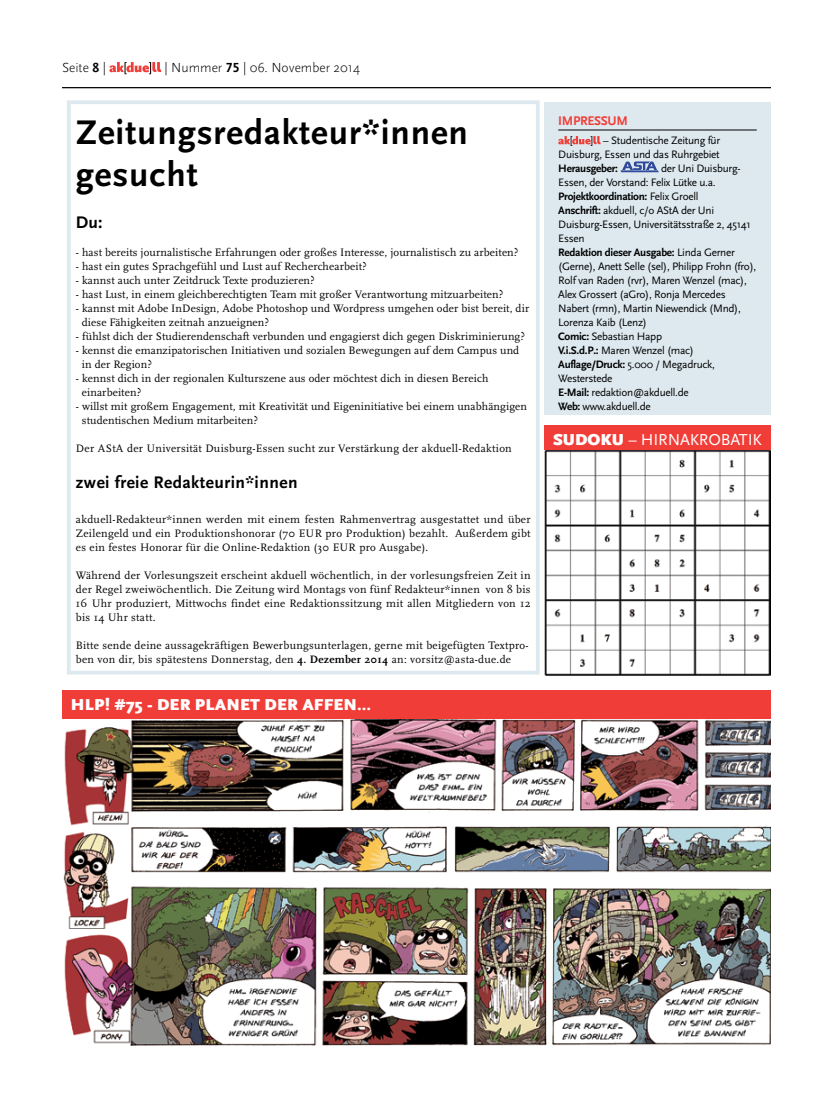
<style>
.page{position:relative;width:833px;height:1117px;background:#fff}
.page>*{position:absolute;margin:0;border:0;box-sizing:border-box;transform-origin:0 0}
.t1{font:700 35.62px/42px "Scala Sans";letter-spacing:.025em;color:#000}
.t2{font:700 17.5px "Scala Sans";letter-spacing:.025em;color:#000}
.t3{font:900 16.5px "Scala Sans";letter-spacing:.01em;color:#fff}
.t4{font:16.5px "Scala Sans";color:#fff}
.t5{font:300 13.75px "Scala Sans";color:#000}
.t6{font:700 13.12px "Scala Sans Caps";letter-spacing:-.025em;color:#f13d37}
.t7{font:11.25px/14px "Scala";letter-spacing:.01em;color:#000}
.t8{font:11.25px/14px "Scala Sans";letter-spacing:-.025em;color:#000;text-align:right}
.t9{font:700 11.25px "Scala Sans";letter-spacing:-.025em;color:#000}
.s1{font-family:"Scala Sans Caps";font-weight:700}
.s2{font-weight:700}
.s3{font-weight:900}
</style>
<div class="page">
<svg style="left:109px;top:62px;width:52px;height:12px"></svg>
<hr style="left:62px;top:87px;width:709px;height:1px;background:#000">
<div style="left:62px;top:690px;width:709px;height:28px;background:#f13d37"></div>
<div style="left:544px;top:425px;width:227px;height:28px;background:#f13d37"></div>
<div style="left:544px;top:102px;width:227px;height:313px;background:#dde9ef"></div>
<hr style="left:558px;top:130px;width:198px;height:1px;background:#000">
<svg style="left:558px;top:136px;width:42px;height:10px"></svg>
<svg style="left:620px;top:161px;width:39px;height:11px"></svg>
<img style="left:63px;top:719px;width:708px;height:326px">
<img style="left:544px;top:450px;width:227px;height:225px">
<div style="left:67px;top:100px;width:472px;height:574px;border:4px solid #dde9ef"></div>
<p class="t5" style="left:62px;top:60px;width:45px">Seite <span class="s1">8</span> |</p>
<p class="t5" style="left:165px;top:60px;width:197px">| Nummer <span class="s1">75</span> | 06. November 2014</p>
<h1 class="t1" style="left:76px;top:112px;width:393px">Zeitungsredakteur*innen gesucht</h1>
<h2 class="t2" style="left:76px;top:213px;width:28px">Du:</h2>
<p class="t7" style="left:76px;top:246px;width:444px">- hast bereits journalistische Erfahrungen oder großes Interesse, journalistisch zu arbeiten?</p>
<p class="t7" style="left:76px;top:260px;width:292px">- hast ein gutes Sprachgefühl und Lust auf Recherchearbeit?</p>
<p class="t7" style="left:76px;top:274px;width:240px">- kannst auch unter Zeitdruck Texte produzieren?</p>
<p class="t7" style="left:76px;top:288px;width:429px">- hast Lust, in einem gleichberechtigten Team mit großer Verantwortung mitzuarbeiten?</p>
<p class="t7" style="left:82px;top:302px;width:449px;text-indent:-6px">- kannst mit Adobe InDesign, Adobe Photoshop und Wordpress umgehen oder bist bereit, dir diese Fähigkeiten zeitnah anzueignen?</p>
<p class="t7" style="left:76px;top:330px;width:450px">- fühlst dich der Studierendenschaft verbunden und engagierst dich gegen Diskriminierung?</p>
<p class="t7" style="left:82px;top:344px;width:439px;text-indent:-6px">- kennst die emanzipatorischen Initiativen und sozialen Bewegungen auf dem Campus und in der Region?</p>
<p class="t7" style="left:82px;top:372px;width:408px;text-indent:-6px">- kennst dich in der regionalen Kulturszene aus oder möchtest dich in diesen Bereich einarbeiten?</p>
<p class="t7" style="left:82px;top:400px;width:447px;text-indent:-6px">- willst mit großem Engagement, mit Kreativität und Eigeninitiative bei einem unabhängigen studentischen Medium mitarbeiten?</p>
<p class="t7" style="left:76px;top:442px;width:437px">Der AStA der Universität Duisburg-Essen sucht zur Verstärkung der akduell-Redaktion</p>
<h2 class="t2" style="left:76px;top:472px;width:223px">zwei freie Redakteurin*innen</h2>
<p class="t7" style="left:76px;top:512px;width:456px;text-align:justify">akduell-Redakteur*innen werden mit einem festen Rahmenvertrag ausgestattet und über Zeilengeld und ein Produktionshonorar (70 EUR pro Produktion) bezahlt. Außerdem gibt es ein festes Honorar für die Online-Redaktion (30 EUR pro Ausgabe).</p>
<p class="t7" style="left:76px;top:568px;width:456px;text-align:justify">Während der Vorlesungszeit erscheint akduell wöchentlich, in der vorlesungsfreien Zeit in der Regel zweiwöchentlich. Die Zeitung wird Montags von fünf Redakteur*innen von 8 bis 16 Uhr produziert, Mittwochs findet eine Redaktionssitzung mit allen Mitgliedern von 12 bis 14 Uhr statt.</p>
<p class="t7" style="left:76px;top:638px;width:454px">Bitte sende deine aussagekräftigen Bewerbungsunterlagen, gerne mit beigefügten Textpro&shy;ben von dir, bis spätestens Donnerstag, den <span class="s2">4. Dezember 2014</span> an: vorsitz@asta-due.de</p>
<h3 class="t3" style="left:71px;top:695px;width:302px">HLP! #75 - DER PLANET DER AFFEN...</h3>
<p class="t6" style="left:558px;top:113px;width:71px">IMPRESSUM</p>
<p class="t8" style="left:558px;top:134px;width:163px">– Studentische Zeitung für<br>Duisburg, Essen und das Ruhrgebiet</p>
<p class="t9" style="left:558px;top:162px;width:61px">Herausgeber:</p>
<p class="t8" style="left:558px;top:162px;width:199px;text-align:left;text-indent:103px">der Uni Duisburg-<br>Essen, der Vorstand: Felix Lütke u.a.<br><span class="s2">Projektkoordination:</span> Felix Groell<br><span class="s2">Anschrift:</span> akduell, c/o AStA der Uni<br>Duisburg-Essen, Universitätsstraße 2, 45141<br>Essen<br><span class="s2">Redaktion dieser Ausgabe:</span> Linda Gerner (Gerne), Anett Selle (sel), Philipp Frohn (fro),<br>Rolf van Raden (rvr), Maren Wenzel (mac),<br>Alex Grossert (aGro), Ronja Mercedes<br>Nabert (rmn), Martin Niewendick (Mnd),<br>Lorenza Kaib (Lenz)<br><span class="s2">Comic:</span> Sebastian Happ<br><span class="s2">V.i.S.d.P.:</span> Maren Wenzel (mac)<br><span class="s2">Auflage/Druck:</span> 5.000 / Megadruck,<br>Westerstede<br><span class="s2">E-Mail:</span> redaktion@akduell.de<br><span class="s2">Web:</span> www.akduell.de</p>
<h3 class="t4" style="left:553px;top:430px;width:111px"><span class="s3">SUDOKU</span> – Hirnakrobatik</h3>
</div>
